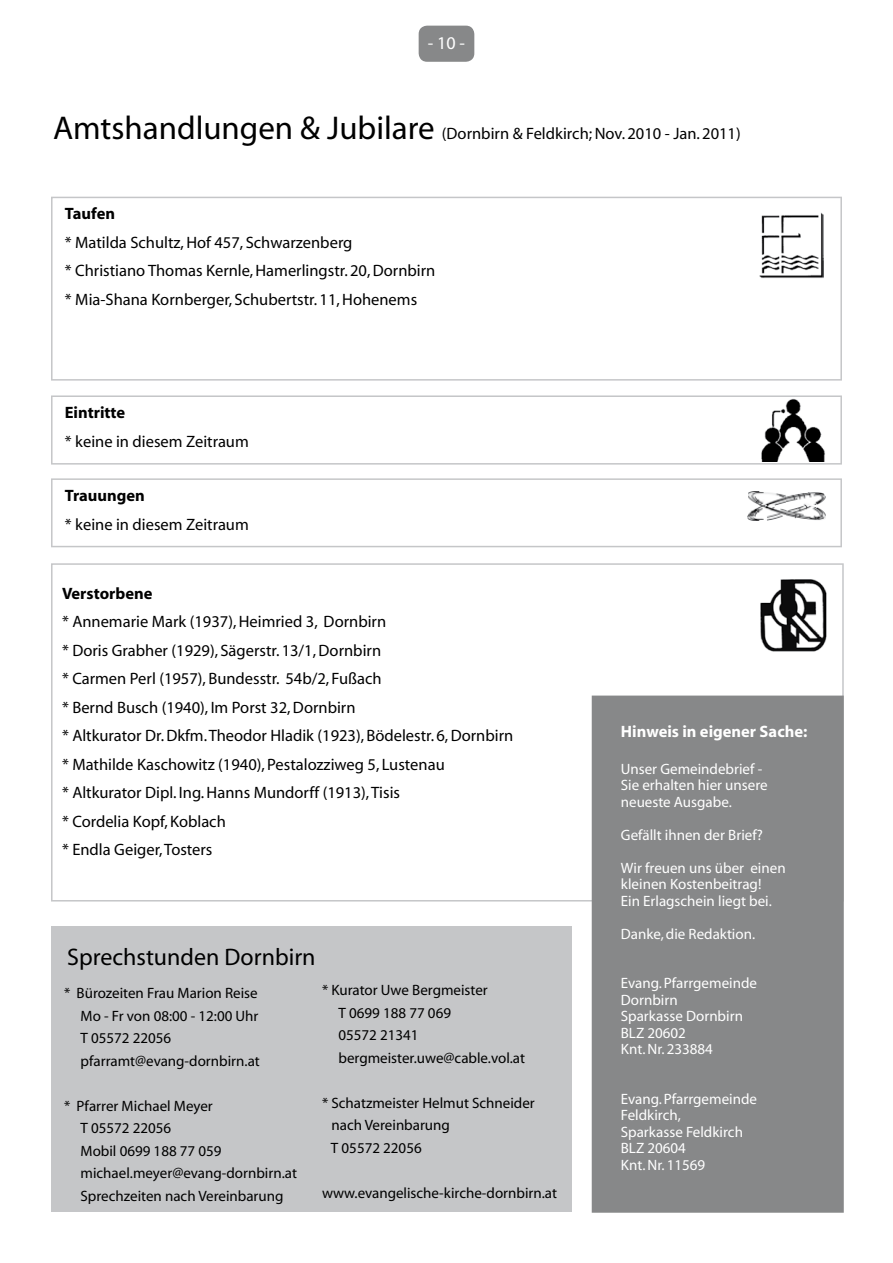
<style>
.page{position:relative;width:893px;height:1263px;background:#fff}
.page>*{position:absolute;margin:0;border:0;box-sizing:border-box;transform-origin:0 0}
.t1{font:24px "Myriad";color:#000}
.t2{font:18px "Myriad";color:#fff}
.t3{font:16.5px/28.5px "Myriad";color:#000}
.t4{font:700 16.5px "Myriad";color:#000}
.t5{font:700 16.5px "Myriad";color:#fff}
.t6{font:15px/22.5px "Myriad";color:#000}
.t7{font:15px/16.5px "Myriad";color:#fff}
.s1{font-size:33px}
</style>
<div class="page">
<div style="left:419px;top:26px;width:55px;height:36px;background:#878889;border-radius:9px"></div>
<svg style="left:51px;top:563px;width:793px;height:338px"></svg>
<div style="left:592px;top:695px;width:252px;height:518px;background:#878889"></div>
<svg style="left:51px;top:197px;width:791px;height:184px"></svg>
<svg style="left:51px;top:395px;width:791px;height:70px"></svg>
<img style="left:755px;top:574px;width:72px;height:77px">
<img style="left:760px;top:399px;width:68px;height:62px">
<img style="left:759px;top:213px;width:65px;height:65px">
<svg style="left:51px;top:478px;width:791px;height:69px"></svg>
<div style="left:51px;top:927px;width:520px;height:285px;background:#c5c6c8"></div>
<img style="left:748px;top:491px;width:77px;height:30px">
<p class="t2" style="left:428px;top:34px;width:39px">- 10 -</p>
<p class="t3" style="left:53px;top:120px;width:689px"><span class="s1">Amtshandlungen &amp; Jubilare</span> (Dornbirn &amp; Feldkirch; Nov. 2010 - Jan. 2011)</p>
<p class="t4" style="left:65px;top:205px;width:52px">Taufen</p>
<p class="t3" style="left:65px;top:229px;width:372px">* Matilda Schultz, Hof 457, Schwarzenberg<br>* Christiano Thomas Kernle, Hamerlingstr. 20, Dornbirn * Mia-Shana Kornberger, Schubertstr. 11, Hohenems</p>
<p class="t4" style="left:65px;top:404px;width:62px">Eintritte</p>
<p class="t3" style="left:65px;top:428px;width:185px">* keine in diesem Zeitraum</p>
<p class="t4" style="left:65px;top:487px;width:81px">Trauungen</p>
<p class="t3" style="left:65px;top:510px;width:185px">* keine in diesem Zeitraum</p>
<p class="t4" style="left:62px;top:585px;width:92px">Verstorbene</p>
<p class="t3" style="left:62px;top:608px;width:453px">* Annemarie Mark (1937), Heimried 3, Dornbirn<br>* Doris Grabher (1929), Sägerstr. 13/1, Dornbirn<br>* Carmen Perl (1957), Bundesstr. 54b/2, Fußach<br>* Bernd Busch (1940), Im Porst 32, Dornbirn<br>* Altkurator Dr. Dkfm. Theodor Hladik (1923), Bödelestr. 6, Dornbirn * Mathilde Kaschowitz (1940), Pestalozziweg 5, Lustenau<br>* Altkurator Dipl. Ing. Hanns Mundorff (1913), Tisis<br>* Cordelia Kopf, Koblach<br>* Endla Geiger, Tosters</p>
<h1 class="t1" style="left:67px;top:945px;width:250px">Sprechstunden Dornbirn</h1>
<p class="t6" style="left:81px;top:983px;width:181px;text-indent:-16px">* Bürozeiten Frau Marion Reise<br>Mo - Fr von 08:00 - 12:00 Uhr<br>T 05572 22056 pfarramt@evang-dornbirn.at</p>
<p class="t6" style="left:81px;top:1095px;width:218px;text-indent:-16px">* Pfarrer Michael Meyer<br>T 05572 22056<br>Mobil 0699 188 77 059 michael.meyer@evang-dornbirn.at<br>Sprechzeiten nach Vereinbarung</p>
<p class="t6" style="left:339px;top:979px;width:188px;text-indent:-16px">* Kurator Uwe Bergmeister<br>T 0699 188 77 069<br>05572 21341 bergmeister.uwe@cable.vol.at</p>
<p class="t6" style="left:331px;top:1092px;width:205px;text-indent:-9px">* Schatzmeister Helmut Schneider nach Vereinbarung<br>T 05572 22056</p>
<p class="t6" style="left:322px;top:1182px;width:237px">www.evangelische-kirche-dornbirn.at</p>
<p class="t5" style="left:621px;top:723px;width:188px">Hinweis in eigener Sache:</p>
<p class="t7" style="left:621px;top:761px;width:148px">Unser Gemeindebrief -<br>Sie erhalten hier unsere neueste Ausgabe.</p>
<p class="t7" style="left:621px;top:827px;width:143px">Gefällt ihnen der Brief?</p>
<p class="t7" style="left:621px;top:860px;width:166px">Wir freuen uns über einen kleinen Kostenbeitrag!<br>Ein Erlagschein liegt bei.</p>
<p class="t7" style="left:621px;top:926px;width:136px">Danke, die Redaktion.</p>
<p class="t7" style="left:621px;top:976px;width:138px">Evang. Pfarrgemeinde<br>Dornbirn<br>Sparkasse Dornbirn<br>BLZ 20602<br>Knt. Nr. 233884</p>
<p class="t7" style="left:621px;top:1091px;width:138px">Evang. Pfarrgemeinde<br>Feldkirch,<br>Sparkasse Feldkirch<br>BLZ 20604<br>Knt. Nr. 11569</p>
</div>
